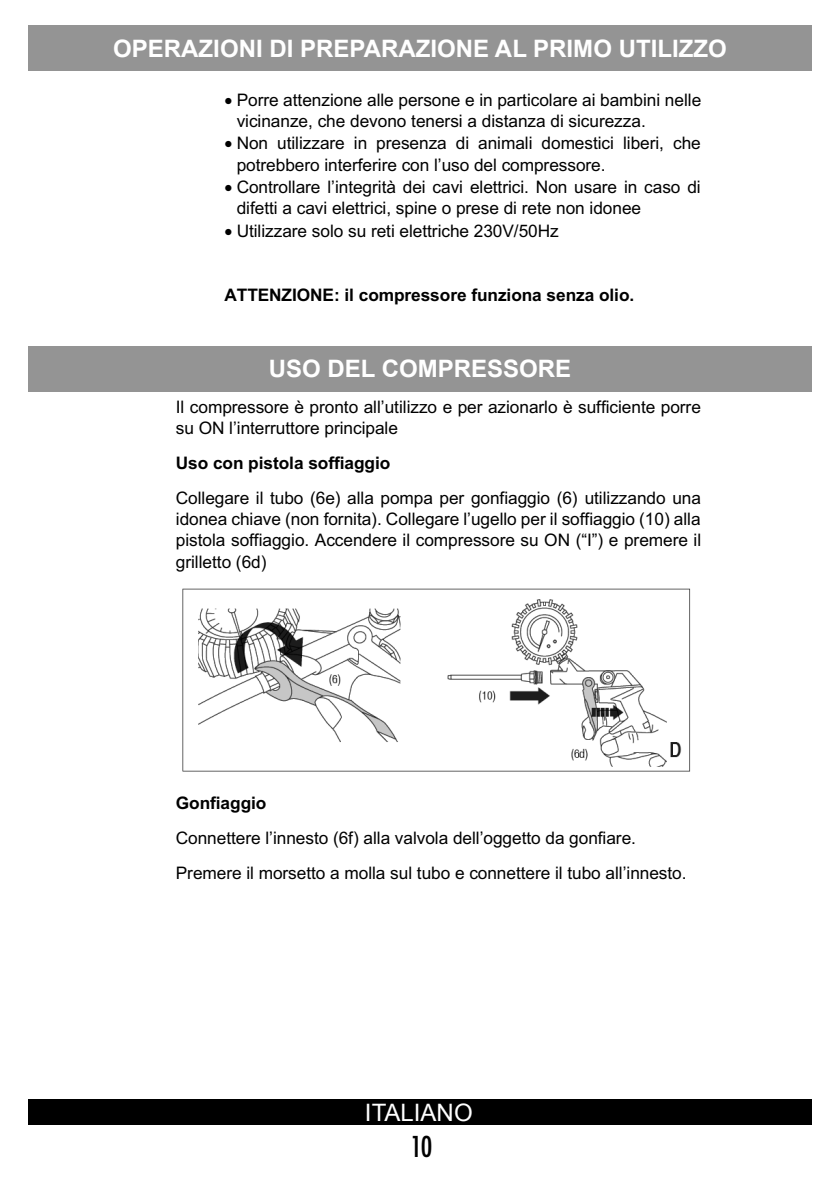
<style>
.page{position:relative;width:840px;height:1191px;background:#fff}
.page>*{position:absolute;margin:0;border:0;box-sizing:border-box;transform-origin:0 0}
.t1{font:500 condensed 28px "Futura";color:#000}
.t2{font:700 24px "Arial";color:#fff}
.t3{font:24px "Arial";color:#fff}
.t4{font:17.2px/35px "Arial";letter-spacing:-.005em;color:#000}
.t5{font:700 17.2px "Arial";letter-spacing:-.005em;color:#000}
.s1{font-weight:700}
</style>
<div class="page">
<img style="left:182px;top:588px;width:509px;height:184px">
<div style="left:28px;top:26px;width:783px;height:45px;background:#949494"></div>
<div style="left:28px;top:346px;width:783px;height:45px;background:#949494"></div>
<div style="left:28px;top:1099px;width:783px;height:25px;background:#000"></div>
<p class="t2" style="left:113px;top:33px;width:614px">OPERAZIONI DI PREPARAZIONE AL PRIMO UTILIZZO</p>
<p class="t4" style="left:236px;top:89px;width:466px;line-height:21.4px;text-indent:-12px">• Porre attenzione alle persone e in particolare ai bambini nelle vicinanze, che devono tenersi a distanza di sicurezza.</p>
<p class="t4" style="left:236px;top:132px;width:465px;line-height:21.4px;text-indent:-12px">• Non utilizzare in presenza di animali domestici liberi, che potrebbero interferire con l’uso del compressore.</p>
<p class="t4" style="left:236px;top:176px;width:465px;line-height:21px;text-indent:-12px">• Controllare l’integrità dei cavi elettrici. Non usare in caso di difetti a cavi elettrici, spine o prese di rete non idonee</p>
<p class="t4" style="left:224px;top:213px;width:335px">• Utilizzare solo su reti elettriche 230V/50Hz</p>
<p class="t5" style="left:224px;top:282px;width:411px">ATTENZIONE: il compressore funziona senza olio.</p>
<p class="t2" style="left:268px;top:353px;width:304px">USO DEL COMPRESSORE</p>
<p class="t4" style="left:176px;top:354px;width:526px"><span class="s1">Utilizzo del compressore<br></span>Il compressore è pronto all’utilizzo e per azionarlo è sufficiente porre</p>
<p class="t4" style="left:176px;top:410px;width:526px">su ON l’interruttore principale<br><span class="s1">Uso con pistola soffiaggio<br></span>Collegare il tubo (6e) alla pompa per gonfiaggio (6) utilizzando una</p>
<p class="t4" style="left:176px;top:509px;width:526px;line-height:21.2px;text-align:justify">idonea chiave (non fornita). Collegare l’ugello per il soffiaggio (10) alla pistola soffiaggio. Accendere il compressore su ON (“I”) e premere il grilletto (6d)</p>
<p class="t4" style="left:176px;top:785px;width:512px"><span class="s1">Gonfiaggio<br></span>Connettere l’innesto (6f) alla valvola dell’oggetto da gonfiare.<br>Premere il morsetto a molla sul tubo e connettere il tubo all’innesto.</p>
<h2 class="t3" style="left:365px;top:1096px;width:109px">ITALIANO</h2>
<h1 class="t1" style="left:410px;top:1128px;width:23px">10</h1>
</div>
